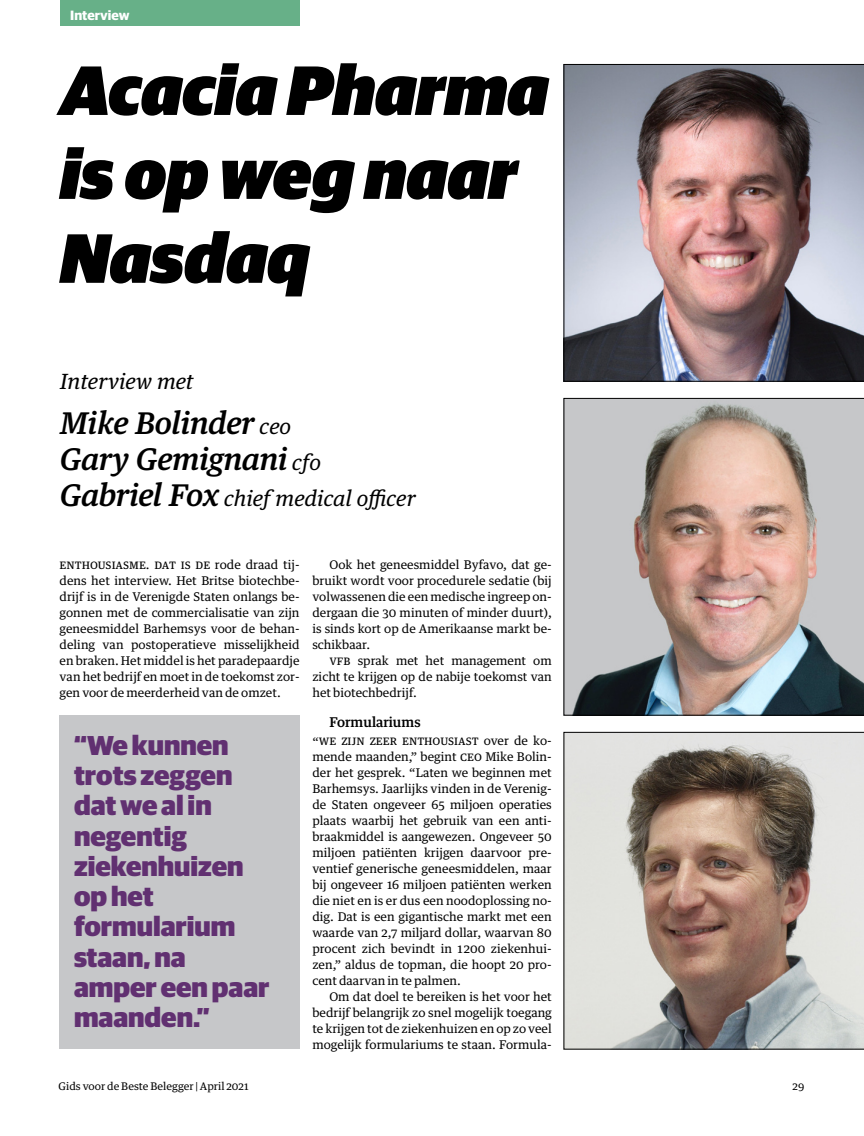
<style>
.page{position:relative;width:864px;height:1136px;background:#fff}
.page>*{position:absolute;margin:0;border:0;box-sizing:border-box;transform-origin:0 0}
.t1{font:italic 900 69.9px/83.8px "Guardian Sans";color:#000}
.t2{font:italic 500 30px/36px "Guardian Text Egyp";color:#000}
.t3{font:900 27.3px/30.3px "Guardian Sans";color:#613071}
.t4{font:italic 21px "Guardian Text Egyp";color:#000}
.t5{font:500 13.5px "Guardian Text Egyp";color:#000}
.t6{font:700 13.5px "Guardian Sans";color:#fff}
.t7{font:12px/15.9px "Guardian Text Egyp";color:#000;text-align:justify}
.t8{font:10.5px "Guardian Text Egyp";color:#000}
.s1{font-weight:400;font-size:21px}
.s2{font-weight:500;font-size:30px}
</style>
<div class="page">
<div style="left:60px;top:0;width:239px;height:26px;background:#67b088"></div>
<div style="left:60px;top:715px;width:239px;height:333px;background:#c6c7c9"></div>
<img style="left:563px;top:64px;width:300px;height:317px">
<svg style="left:563px;top:398px;width:300px;height:317px;background:#b1a4a0"></svg>
<svg style="left:563px;top:732px;width:300px;height:317px;background:#b3a8a0"></svg>
<p class="t6" style="left:70px;top:5px;width:61px">Interview</p>
<h1 class="t1" style="left:60px;top:42px;width:489px">Acacia Pharma is op weg naar<br>Nasdaq</h1>
<h3 class="t4" style="left:60px;top:364px;width:135px">Interview met</h3>
<h2 class="t2" style="left:60px;top:402px;width:262px">Mike Bolinder <span class="s1">ceo<br></span>Gary Gemignani <span class="s1">cfo</span></h2>
<h3 class="t4" style="left:60px;top:480px;width:357px"><span class="s2">Gabriel Fox</span> chief medical officer</h3>
<p class="t7" style="left:60px;top:555px;width:241px">Enthousiasme. Dat is de rode draad tij&shy;dens het interview. Het Britse biotechbe&shy;drijf is in de Verenigde Staten onlangs be&shy;gonnen met de commercialisatie van zijn geneesmiddel Barhemsys voor de behan&shy;deling van postoperatieve misselijkheid en braken. Het middel is het paradepaardje van het bedrijf en moet in de toekomst zor&shy;gen voor de meerderheid van de omzet.</p>
<p class="t7" style="left:312px;top:555px;width:241px;text-indent:17px">Ook het geneesmiddel Byfavo, dat ge&shy;bruikt wordt voor procedurele sedatie (bij volwassenen die een medische ingreep on&shy;dergaan die 30 minuten of minder duurt), is sinds kort op de Amerikaanse markt be&shy;schikbaar.</p>
<p class="t7" style="left:312px;top:651px;width:241px;text-indent:17px">VFB sprak met het management om zicht te krijgen op de nabije toekomst van het biotechbedrijf.</p>
<p class="t5" style="left:329px;top:711px;width:93px">Formulariums</p>
<p class="t7" style="left:312px;top:731px;width:241px">“We zijn zeer enthousiast over de ko&shy;mende maanden,” begint CEO Mike Bolin&shy;der het gesprek. “Laten we beginnen met Barhemsys. Jaarlijks vinden in de Verenig&shy;de Staten ongeveer 65 miljoen operaties plaats waarbij het gebruik van een anti&shy;braakmiddel is aangewezen. Ongeveer 50 miljoen patiënten krijgen daarvoor pre&shy;ventief generische geneesmiddelen, maar bij ongeveer 16 miljoen patiënten werken die niet en is er dus een noodoplossing no&shy;dig. Dat is een gigantische markt met een waarde van 2,7 miljard dollar, waarvan 80 procent zich bevindt in 1 200 ziekenhui&shy;zen,” aldus de topman, die hoopt 20 pro&shy;cent daarvan in te palmen.</p>
<p class="t7" style="left:312px;top:987px;width:241px;text-indent:17px">Om dat doel te bereiken is het voor het bedrijf belangrijk zo snel mogelijk toegang te krijgen tot de ziekenhuizen en op zo veel mogelijk formulariums te staan. Formula-</p>
<h3 class="t3" style="left:74px;top:727px;width:197px">“We kunnen trots zeggen dat we al in negentig ziekenhuizen op het formularium staan, na amper een paar maanden.”</h3>
<p class="t8" style="left:59px;top:1076px;width:191px">Gids voor de Beste Belegger | April 2021</p>
<p class="t8" style="left:792px;top:1077px;width:13px">29</p>
</div>
